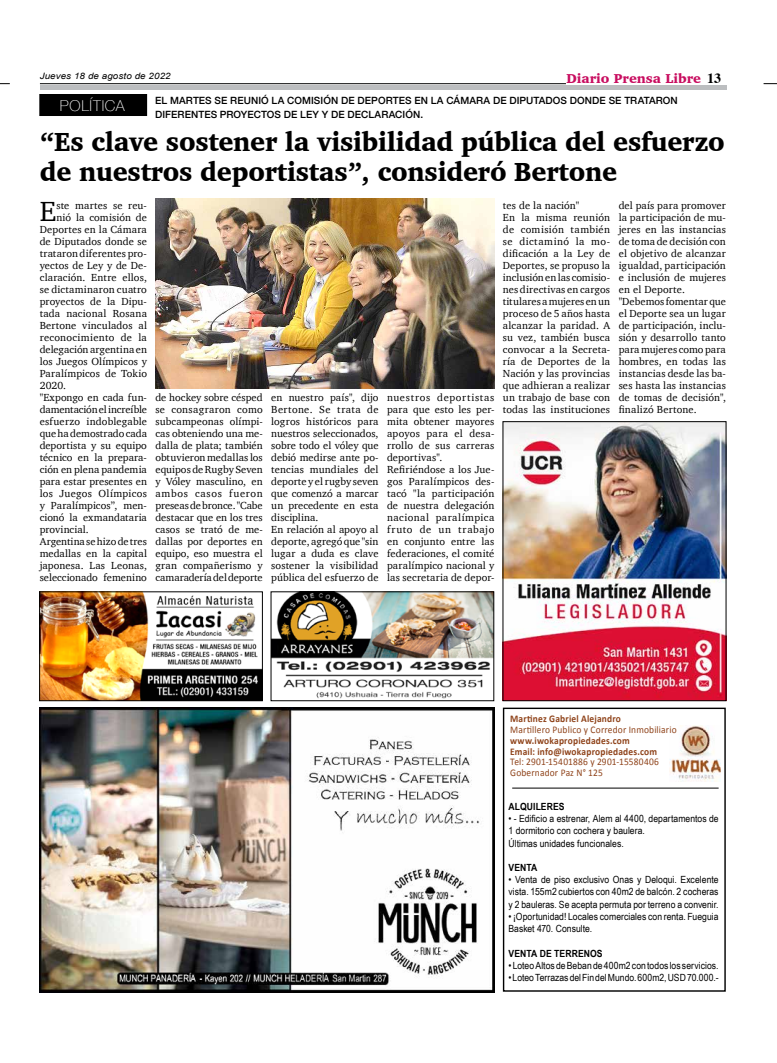
<style>
.page{position:relative;width:777px;height:1063px;background:#fff}
.page>*{position:absolute;margin:0;border:0;box-sizing:border-box;transform-origin:0 0}
.t1{font:28.4px "Charter";color:#000}
.t2{font:900 26.8px/29.7px "Charter";letter-spacing:-.01em;color:#000;scale:.95 1}
.t3{font:100 15px "Helvetica Neue";letter-spacing:.05em;color:#fff}
.t4{font:900 13.2px "Charter";color:#c80c5f}
.t5{font:10.5px/12px "Charter";letter-spacing:.01em;color:#000}
.t6{font:10.5px "Charter";letter-spacing:-.01em;color:#000}
.t7{font:10.5px "Charter";letter-spacing:.03em;color:#000}
.t8{font:10.2px/10.8px "Calibri";letter-spacing:.02em;color:#8f431a;scale:.93 1}
.t9{font:700 10.2px/10.8px "Calibri";letter-spacing:.02em;color:#8f431a;scale:.93 1}
.t10{font:500 10px/14px "Helvetica Neue";letter-spacing:.01em;color:#000}
.t11{font:9.9px/12.2px "Arial Narrow";letter-spacing:.005em;color:#000;scale:1.06 1}
.t12{font:700 9.9px "Arial Narrow";letter-spacing:.01em;color:#000;scale:1.06 1}
.t13{font:italic 8.8px "Arial";letter-spacing:.01em;color:#000;scale:1.11 1}
.s1{font-family:"Times";font-weight:700;font-size:14px;color:#000}
</style>
<div class="page">
<hr style="left:40px;top:83px;width:526px;height:1px;background:#000">
<hr style="left:40px;top:85px;width:686px;height:4px;background:#bcbec0">
<svg style="left:763px;top:83px;width:14px;height:1px"></svg>
<img style="left:41px;top:594px;width:219px;height:105px">
<div style="left:39px;top:592px;width:223px;height:109px;border:1px solid #000"></div>
<div style="left:503px;top:708px;width:222px;height:284px;border:1px solid #000"></div>
<img style="left:669px;top:725px;width:51px;height:56px">
<hr style="left:512px;top:788px;width:206px;height:1px;background:#000">
<img style="left:40px;top:708px;width:454px;height:284px">
<img style="left:273px;top:594px;width:219px;height:105px">
<img style="left:505px;top:424px;width:219px;height:275px">
<div style="left:40px;top:95px;width:107px;height:21px;background:#000"></div>
<div style="left:40px;top:94px;width:107px;height:22px;border:1px solid #000"></div>
<img style="left:155px;top:198px;width:339px;height:190px">
<p class="t13" style="left:40px;top:70px;width:119px">Jueves 18 de agosto de 2022</p>
<p class="t4" style="left:566px;top:71px;width:156px">Diario Prensa Libre <span class="s1">13</span></p>
<h3 class="t3" style="left:60px;top:94px;width:67px">POLÍTICA</h3>
<p class="t10" style="left:155px;top:93px;width:524px">EL MARTES SE REUNIÓ LA COMISIÓN DE DEPORTES EN LA CÁMARA DE DIPUTADOS DONDE SE TRATARON<br>DIFERENTES PROYECTOS DE LEY Y DE DECLARACIÓN.</p>
<h2 class="t2" style="left:40px;top:126px;width:722px">“Es clave sostener la visibilidad pública del esfuerzo de nuestros deportistas”, consideró Bertone</h2>
<p class="t5" style="left:503px;top:199px;width:109px">tes de la nación"<br>En la misma reunión de comisión también se dictaminó la mo&shy;dificación a la Ley de<br>Deportes, se propuso la inclusión en las comisio&shy;nes directivas en cargos titulares a mujeres en un proceso de 5 años hasta alcanzar la paridad. A su vez, también busca convocar a la Secreta&shy;ría de Deportes de la<br>Nación y las provincias que adhieran a realizar un trabajo de base con todas las instituciones</p>
<p class="t5" style="left:618px;top:199px;width:109px">del país para promover la participación de mu&shy;jeres en las instancias de toma de decisión con el objetivo de alcanzar igualdad, participación e inclusión de mujeres en el Deporte. "Debemos fomentar que el Deporte sea un lugar de participación, inclu&shy;sión y desarrollo tanto para mujeres como para hombres, en todas las instancias desde las ba&shy;ses hasta las instancias de tomas de decisión", finalizó Bertone.</p>
<h1 class="t1" style="left:40px;top:187px;width:18px">E</h1>
<p class="t5" style="left:56px;top:199px;width:92px">ste martes se reu-</p>
<p class="t5" style="left:56px;top:211px;width:92px">nió la comisión de</p>
<p class="t5" style="left:40px;top:223px;width:109px">Deportes en la Cámara</p>
<p class="t5" style="left:40px;top:235px;width:109px">de Diputados donde se</p>
<p class="t5" style="left:40px;top:247px;width:109px">trataron diferentes pro-</p>
<p class="t5" style="left:40px;top:259px;width:109px">yectos de Ley y de De-</p>
<p class="t5" style="left:40px;top:271px;width:109px">claración. Entre ellos,</p>
<p class="t5" style="left:40px;top:283px;width:109px">se dictaminaron cuatro</p>
<p class="t5" style="left:40px;top:295px;width:109px">proyectos de la Dipu-</p>
<p class="t5" style="left:40px;top:307px;width:109px">tada nacional Rosana</p>
<p class="t5" style="left:40px;top:319px;width:109px">Bertone vinculados al</p>
<p class="t7" style="left:40px;top:328px;width:109px">reconocimiento de la</p>
<p class="t5" style="left:40px;top:343px;width:109px">delegación argentina en</p>
<p class="t5" style="left:40px;top:355px;width:109px">los Juegos Olímpicos y</p>
<p class="t5" style="left:40px;top:367px;width:109px">Paralímpicos de Tokio</p>
<p class="t5" style="left:40px;top:379px;width:28px">2020.</p>
<p class="t5" style="left:40px;top:391px;width:109px">"Expongo en cada fun-</p>
<p class="t6" style="left:40px;top:400px;width:109px">damentación el increíble</p>
<p class="t5" style="left:40px;top:415px;width:109px">esfuerzo indoblegable</p>
<p class="t5" style="left:40px;top:427px;width:109px">que ha demostrado cada</p>
<p class="t5" style="left:40px;top:439px;width:109px">deportista y su equipo</p>
<p class="t5" style="left:40px;top:451px;width:109px">técnico en la prepara-</p>
<p class="t5" style="left:40px;top:463px;width:109px">ción en plena pandemia</p>
<p class="t5" style="left:40px;top:475px;width:109px">para estar presentes en</p>
<p class="t5" style="left:40px;top:487px;width:109px">los Juegos Olímpicos</p>
<p class="t5" style="left:40px;top:499px;width:109px">y Paralímpicos”, men-</p>
<p class="t5" style="left:40px;top:511px;width:109px">cionó la exmandataria</p>
<p class="t5" style="left:40px;top:523px;width:51px">provincial.</p>
<p class="t5" style="left:40px;top:535px;width:109px">Argentina se hizo de tres</p>
<p class="t5" style="left:40px;top:547px;width:109px">medallas en la capital</p>
<p class="t5" style="left:40px;top:559px;width:109px">japonesa. Las Leonas,</p>
<p class="t5" style="left:40px;top:571px;width:109px">seleccionado femenino</p>
<p class="t5" style="left:155px;top:392px;width:109px;text-align:justify">de hockey sobre césped se consagraron como subcampeonas olímpi&shy;cas obteniendo una me&shy;dalla de plata; también obtuvieron medallas los equipos de Rugby Seven y Vóley masculino, en ambos casos fueron preseas de bronce. "Cabe destacar que en los tres casos se trató de me&shy;dallas por deportes en equipo, eso muestra el gran compañerismo y camaradería del deporte</p>
<p class="t5" style="left:271px;top:392px;width:109px">en nuestro país", dijo<br>Bertone. Se trata de logros históricos para nuestros seleccionados, sobre todo el vóley que debió medirse ante po&shy;tencias mundiales del deporte y el rugby seven que comenzó a marcar un precedente en esta disciplina.<br>En relación al apoyo al deporte, agregó que "sin lugar a duda es clave sostener la visibilidad pública del esfuerzo de</p>
<p class="t5" style="left:387px;top:392px;width:109px">nuestros deportistas para que esto les per&shy;mita obtener mayores apoyos para el desa&shy;rrollo de sus carreras deportivas".<br>Refiriéndose a los Jue&shy;gos Paralímpicos des&shy;tacó "la participación de nuestra delegación nacional paralímpica fruto de un trabajo en conjunto entre las federaciones, el comité paralímpico nacional y las secretaria de depor-</p>
<p class="t9" style="left:510px;top:713px;width:121px">Martinez Gabriel Alejandro</p>
<p class="t8" style="left:510px;top:724px;width:180px">Martillero Publico y Corredor Inmobiliario</p>
<p class="t9" style="left:510px;top:735px;width:159px">www.iwokapropiedades.com<br>Email: info@iwokapropiedades.com</p>
<p class="t8" style="left:510px;top:756px;width:161px">Tel: 2901-15401886 y 2901-15580406<br>Gobernador Paz N° 125</p>
<p class="t12" style="left:508px;top:799px;width:54px">ALQUILERES</p>
<p class="t11" style="left:508px;top:812px;width:200px">• - Edificio a estrenar, Alem al 4400, departamentos de<br>1 dormitorio con cochera y baulera.<br>Últimas unidades funcionales.</p>
<p class="t12" style="left:508px;top:860px;width:29px">VENTA</p>
<p class="t11" style="left:508px;top:873px;width:200px;text-align:justify">• Venta de piso exclusivo Onas y Deloqui. Excelente vista. 155m2 cubiertos con 40m2 de balcón. 2 cocheras y 2 bauleras. Se acepta permuta por terreno a convenir.</p>
<p class="t11" style="left:508px;top:910px;width:200px">• ¡Oportunidad! Locales comerciales con renta. Fueguia<br>Basket 470. Consulte.</p>
<p class="t12" style="left:508px;top:946px;width:90px">VENTA DE TERRENOS</p>
<p class="t11" style="left:508px;top:959px;width:200px">• Loteo Altos de Beban de 400m2 con todos los servicios.</p>
<p class="t11" style="left:508px;top:971px;width:200px">• Loteo Terrazas del Fin del Mundo. 600m2, USD 70.000.-</p>
</div>
